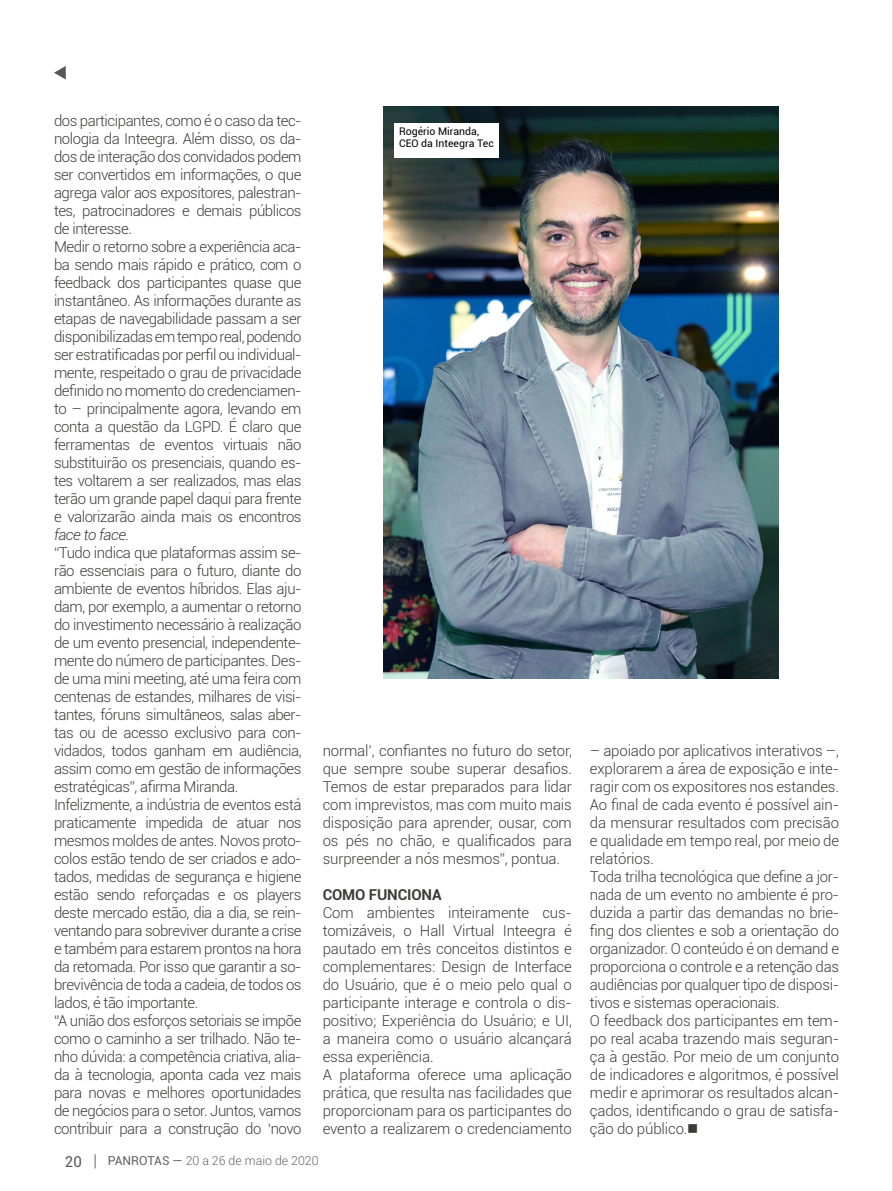
<style>
.page{position:relative;width:893px;height:1191px;background:#fff}
.page>*{position:absolute;margin:0;border:0;box-sizing:border-box;transform-origin:0 0}
.t1{font:300 15px/18px "Roboto";letter-spacing:-.03em;color:#3c3c3b}
.t2{font:300 15px/18px "Roboto";letter-spacing:-.01em;color:#3c3c3b}
.t3{font:700 15px "Roboto";letter-spacing:-.01em;color:#3c3c3b}
.t4{font:italic 300 15px "Roboto";letter-spacing:-.03em;color:#3c3c3b}
.t5{font:15px "Roboto";color:#575756}
.t6{font:300 12.3px "Roboto";color:#646363}
.t7{font:10.5px/12.6px "Roboto";color:#000}
.s1{font-weight:400}
</style>
<div class="page">
<svg style="left:95px;top:1154px;width:1px;height:14px"></svg>
<hr style="left:892px;top:0;width:1px;height:1191px;background:#bcbcbc">
<img style="left:384px;top:106px;width:394px;height:572px">
<div style="left:395px;top:123px;width:104px;height:35px;background:#fff"></div>
<svg style="left:54px;top:66px;width:12px;height:14px"></svg>
<p class="t1" style="left:54px;top:111px;width:249px">dos participantes, como é o caso da tec&shy;nologia da Inteegra. Além disso, os da&shy;dos de interação dos convidados podem ser convertidos em informações, o que agrega valor aos expositores, palestran&shy;tes, patrocinadores e demais públicos de interesse.<br>Medir o retorno sobre a experiência aca&shy;ba sendo mais rápido e prático, com o feedback dos participantes quase que instantâneo. As informações durante as etapas de navegabilidade passam a ser disponibilizadas em tempo real, podendo ser estratificadas por perfil ou individual&shy;mente, respeitado o grau de privacidade definido no momento do credenciamen&shy;to – principalmente agora, levando em conta a questão da LGPD. É claro que ferramentas de eventos virtuais não substituirão os presenciais, quando es&shy;tes voltarem a ser realizados, mas elas terão um grande papel daqui para frente e valorizarão ainda mais os encontros</p>
<p class="t4" style="left:54px;top:524px;width:77px">face to face.</p>
<p class="t1" style="left:54px;top:543px;width:249px">“Tudo indica que plataformas assim se&shy;rão essenciais para o futuro, diante do ambiente de eventos híbridos. Elas aju&shy;dam, por exemplo, a aumentar o retorno do investimento necessário à realização de um evento presencial, independente&shy;mente do número de participantes. Des&shy;de uma mini meeting, até uma feira com centenas de estandes, milhares de visi&shy;tantes, fóruns simultâneos, salas aber&shy;tas ou de acesso exclusivo para con&shy;vidados, todos ganham em audiência, assim como em gestão de informações estratégicas”, afirma Miranda.<br>Infelizmente, a indústria de eventos está praticamente impedida de atuar nos mesmos moldes de antes. Novos proto&shy;colos estão tendo de ser criados e ado&shy;tados, medidas de segurança e higiene estão sendo reforçadas e os players deste mercado estão, dia a dia, se rein&shy;ventando para sobreviver durante a crise e também para estarem prontos na hora da retomada. Por isso que garantir a so&shy;brevivência de toda a cadeia, de todos os lados, é tão importante.<br>“A união dos esforços setoriais se impõe como o caminho a ser trilhado. Não te&shy;nho dúvida: a competência criativa, alia&shy;da à tecnologia, aponta cada vez mais para novas e melhores oportunidades de negócios para o setor. Juntos, vamos contribuir para a construção do ‘novo</p>
<p class="t7" style="left:399px;top:124px;width:96px">Rogério Miranda,<br>CEO da Inteegra Tec</p>
<p class="t1" style="left:323px;top:741px;width:251px;text-align:justify">normal’, confiantes no futuro do setor, que sempre soube superar desafios.<br>Temos de estar preparados para lidar com imprevistos, mas com muito mais disposição para aprender, ousar, com os pés no chão, e qualificados para surpreender a nós mesmos”, pontua.</p>
<p class="t3" style="left:323px;top:884px;width:120px">COMO FUNCIONA</p>
<p class="t2" style="left:323px;top:903px;width:251px">Com ambientes inteiramente cus&shy;tomizáveis, o Hall Virtual Inteegra é pautado em três conceitos distintos e complementares: Design de Interface do Usuário, que é o meio pelo qual o participante interage e controla o dis&shy;positivo; Experiência do Usuário; e UI, a maneira como o usuário alcançará essa experiência.<br>A plataforma oferece uma aplicação prática, que resulta nas facilidades que proporcionam para os participantes do evento a realizarem o credenciamento</p>
<p class="t5" style="left:65px;top:1150px;width:18px">20</p>
<p class="t6" style="left:108px;top:1151px;width:212px"><span class="s1">PANROTAS —</span> 20 a 26 de maio de 2020</p>
<p class="t2" style="left:590px;top:741px;width:251px">– apoiado por aplicativos interativos –, explorarem a área de exposição e inte&shy;ragir com os expositores nos estandes.<br>Ao final de cada evento é possível ain&shy;da mensurar resultados com precisão e qualidade em tempo real, por meio de relatórios.<br>Toda trilha tecnológica que define a jor&shy;nada de um evento no ambiente é pro&shy;duzida a partir das demandas no brie&shy;fing dos clientes e sob a orientação do organizador. O conteúdo é on demand e proporciona o controle e a retenção das audiências por qualquer tipo de disposi&shy;tivos e sistemas operacionais.<br>O feedback dos participantes em tem&shy;po real acaba trazendo mais seguran&shy;ça à gestão. Por meio de um conjunto de indicadores e algoritmos, é possível medir e aprimorar os resultados alcan&shy;çados, identificando o grau de satisfa&shy;ção do público.■</p>
</div>
